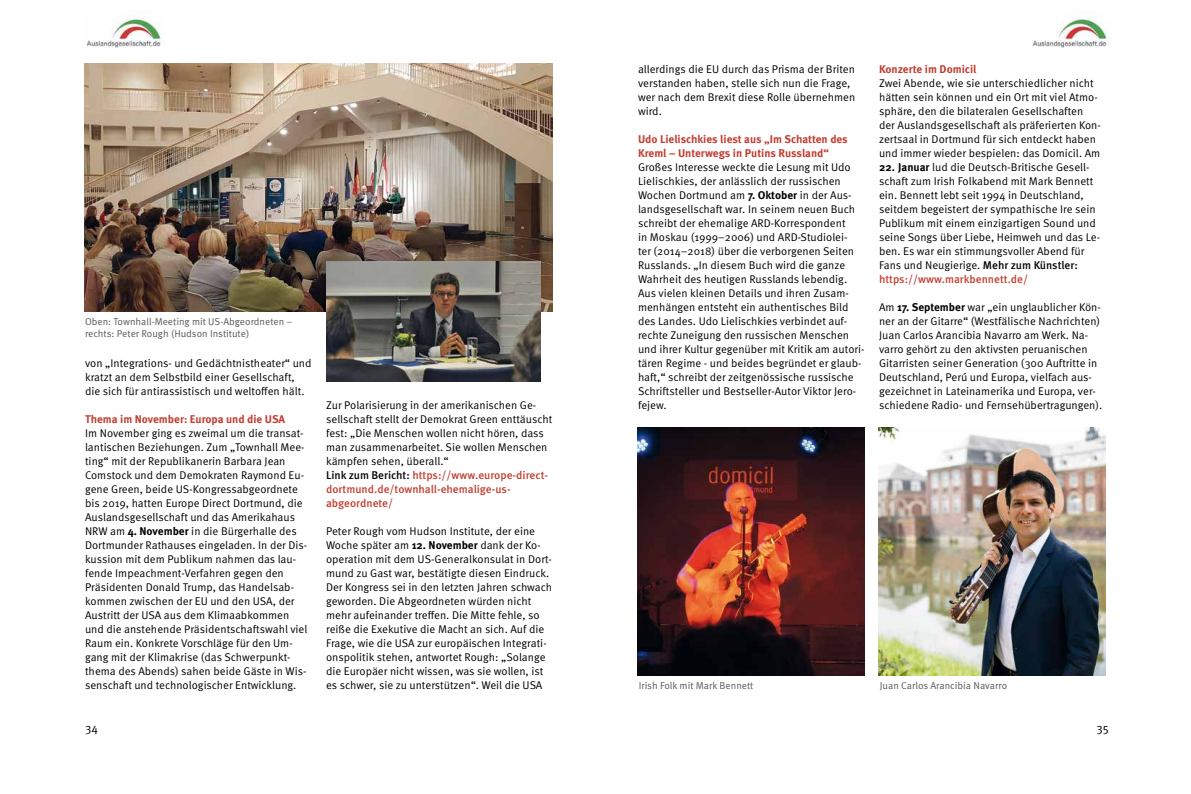
<style>
.page{position:relative;width:1191px;height:794px;background:#fff}
.page>*{position:absolute;margin:0;border:0;box-sizing:border-box;transform-origin:0 0}
.t1{font:12px "Meta Pro";color:#000}
.t2{font:11.2px/14px "Meta Pro";color:#000}
.t3{font:700 11.2px/14px "Meta Pro";color:#c33c2f}
.t4{font:10px/12px "Meta Pro";color:#58585a}
.s1{font-weight:700}
.s2{font-weight:500}
.s3{font-weight:500;color:#c33c2f}
</style>
<div class="page">
<img style="left:86px;top:18px;width:76px;height:29px">
<img style="left:1032px;top:18px;width:76px;height:29px">
<img style="left:84px;top:64px;width:468px;height:247px">
<img style="left:637px;top:428px;width:227px;height:247px">
<img style="left:878px;top:428px;width:227px;height:247px">
<img style="left:327px;top:261px;width:214px;height:120px">
<p class="t4" style="left:85px;top:316px;width:209px">Oben: Townhall-Meeting mit US-Abgeordneten – rechts: Peter Rough (Hudson Institute)</p>
<p class="t2" style="left:85px;top:357px;width:228px">von „Integrations- und Gedächtnistheater“ und kratzt an dem Selbstbild einer Gesellschaft, die sich für antirassistisch und weltoffen hält.</p>
<p class="t3" style="left:85px;top:413px;width:202px">Thema im November: Europa und die USA</p>
<p class="t2" style="left:85px;top:427px;width:224px">Im November ging es zweimal um die transat&shy;lantischen Beziehungen. Zum „Townhall Mee&shy;ting“ mit der Republikanerin Barbara Jean Comstock und dem Demokraten Raymond Eu&shy;gene Green, beide US-Kongressabgeordnete bis 2019, hatten Europe Direct Dortmund, die Auslandsgesellschaft und das Amerikahaus NRW am <span class="s1">4. November</span> in die Bürgerhalle des Dortmunder Rathauses eingeladen. In der Dis&shy;kussion mit dem Publikum nahmen das lau&shy;fende Impeachment-Verfahren gegen den Präsidenten Donald Trump, das Handelsab&shy;kommen zwischen der EU und den USA, der Austritt der USA aus dem Klimaabkommen und die anstehende Präsidentschaftswahl viel Raum ein. Konkrete Vorschläge für den Um&shy;gang mit der Klimakrise (das Schwerpunkt&shy;thema des Abends) sahen beide Gäste in Wis&shy;senschaft und technologischer Entwicklung.</p>
<p class="t2" style="left:326px;top:399px;width:228px">Zur Polarisierung in der amerikanischen Ge&shy;sellschaft stellt der Demokrat Green enttäuscht fest: „Die Menschen wollen nicht hören, dass man zusammenarbeitet. Sie wollen Menschen kämpfen sehen, überall.“<br><span class="s2">Link zum Bericht:</span> <span class="s3">https://www.europe-direct&shy;dortmund.de/townhall-ehemalige-us&shy;abgeordnete/</span></p>
<p class="t2" style="left:326px;top:525px;width:228px">Peter Rough vom Hudson Institute, der eine Woche später am <span class="s1">12. November</span> dank der Ko&shy;operation mit dem US-Generalkonsulat in Dort&shy;mund zu Gast war, bestätigte diesen Eindruck.<br>Der Kongress sei in den letzten Jahren schwach geworden. Die Abgeordneten würden nicht mehr aufeinander treffen. Die Mitte fehle, so reiße die Exekutive die Macht an sich. Auf die Frage, wie die USA zur europäischen Integrati&shy;onspolitik stehen, antwortet Rough: „Solange die Europäer nicht wissen, was sie wollen, ist es schwer, sie zu unterstützen“. Weil die USA</p>
<p class="t2" style="left:638px;top:63px;width:219px">allerdings die EU durch das Prisma der Briten verstanden haben, stelle sich nun die Frage, wer nach dem Brexit diese Rolle übernehmen wird.</p>
<p class="t3" style="left:638px;top:133px;width:211px">Udo Lielischkies liest aus „Im Schatten des<br>Kreml – Unterwegs in Putins Russland“</p>
<p class="t2" style="left:638px;top:161px;width:228px">Großes Interesse weckte die Lesung mit Udo Lielischkies, der anlässlich der russischen Wochen Dortmund am <span class="s1">7. Oktober</span> in der Aus&shy;landsgesellschaft war. In seinem neuen Buch schreibt der ehemalige ARD-Korrespondent<br>in Moskau (1999–2006) und ARD-Studiolei-<br>ter (2014–2018) über die verborgenen Seiten Russlands. „In diesem Buch wird die ganze Wahrheit des heutigen Russlands lebendig.<br>Aus vielen kleinen Details und ihren Zusam&shy;menhängen entsteht ein authentisches Bild des Landes. Udo Lielischkies verbindet auf&shy;rechte Zuneigung den russischen Menschen und ihrer Kultur gegenüber mit Kritik am autori&shy;tären Regime - und beides begründet er glaub&shy;haft,“ schreibt der zeitgenössische russische Schriftsteller und Bestseller-Autor Viktor Jero&shy;fejew.</p>
<p class="t3" style="left:879px;top:63px;width:99px">Konzerte im Domicil</p>
<p class="t2" style="left:879px;top:77px;width:223px">Zwei Abende, wie sie unterschiedlicher nicht hätten sein können und ein Ort mit viel Atmo&shy;sphäre, den die bilateralen Gesellschaften der Auslandsgesellschaft als präferierten Kon&shy;zertsaal in Dortmund für sich entdeckt haben und immer wieder bespielen: das Domicil. Am</p>
<p class="t2" style="left:879px;top:161px;width:222px"><span class="s1">22. Januar</span> lud die Deutsch-Britische Gesell&shy;schaft zum Irish Folkabend mit Mark Bennett ein. Bennett lebt seit 1994 in Deutschland, seitdem begeistert der sympathische Ire sein Publikum mit einem einzigartigen Sound und seine Songs über Liebe, Heimweh und das Le&shy;ben. Es war ein stimmungsvoller Abend für Fans und Neugierige. <span class="s2">Mehr zum Künstler: </span><span class="s3">https://www.markbennett.de/</span></p>
<p class="t2" style="left:879px;top:301px;width:225px">Am <span class="s1">17. September</span> war „ein unglaublicher Kön&shy;ner an der Gitarre“ (Westfälische Nachrichten)<br>Juan Carlos Arancibia Navarro am Werk. Na&shy;varro gehört zu den aktivsten peruanischen Gitarristen seiner Generation (300 Auftritte in Deutschland, Perú und Europa, vielfach aus&shy;gezeichnet in Lateinamerika und Europa, ver&shy;schiedene Radio- und Fernsehübertragungen).</p>
<p class="t4" style="left:638px;top:680px;width:116px">Irish Folk mit Mark Bennett</p>
<p class="t4" style="left:879px;top:680px;width:129px">Juan Carlos Arancibia Navarro</p>
<p class="t1" style="left:85px;top:720px;width:14px">34</p>
<p class="t1" style="left:1096px;top:720px;width:14px">35</p>
</div>
